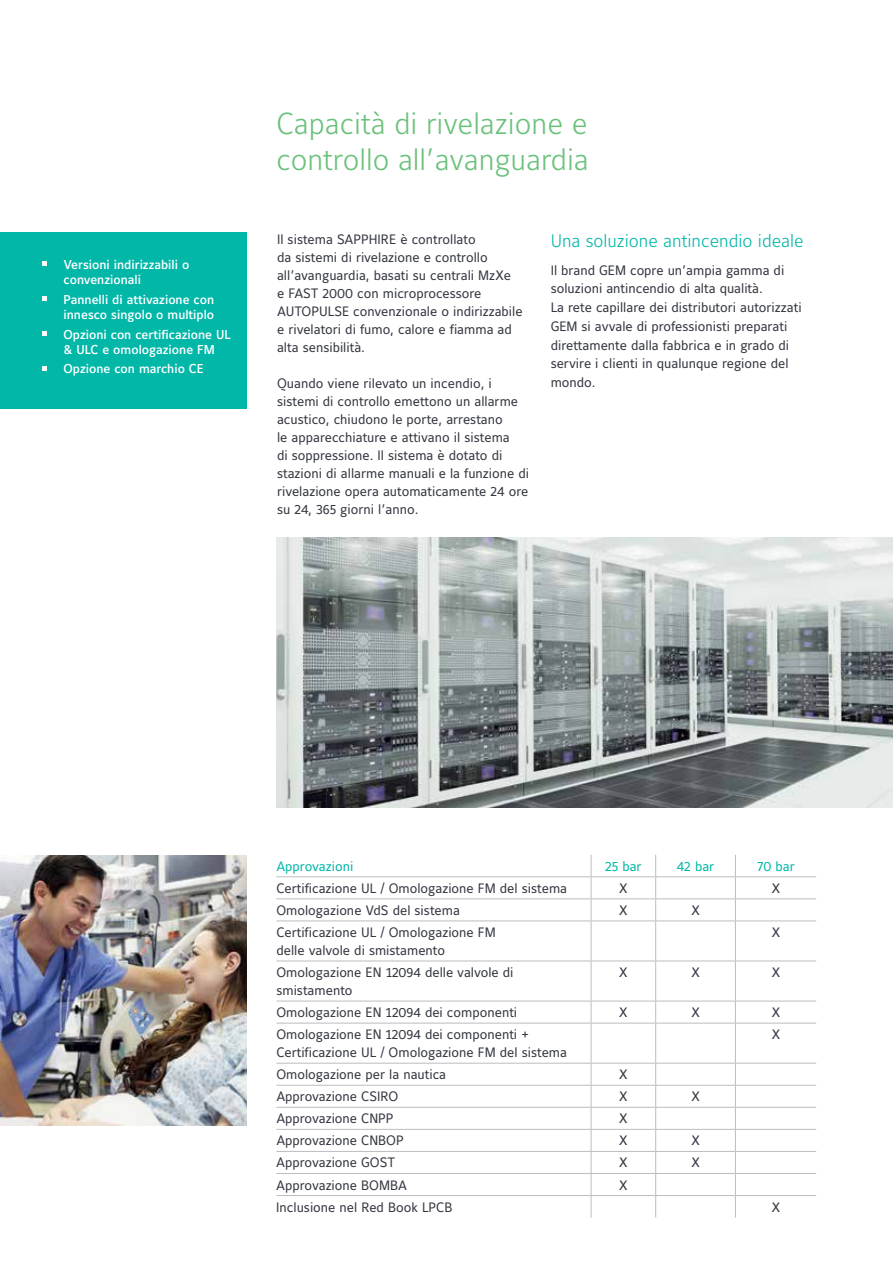
<style>
.page{position:relative;width:893px;height:1263px;background:#fff}
.page>*{position:absolute;margin:0;border:0;box-sizing:border-box;transform-origin:0 0}
.t1{font:300 30px/36px "Maurea Jci Lf ML";color:#6ac17b}
.t2{font:300 18px "Maurea Jci Lf ML";color:#00b7a8}
.t3{font:13.5px/18px "Maurea Jci Lf ML";color:#343741}
.t4{font:13.5px "Maurea Jci Lf ML";color:#00b7a8}
.t5{font:500 12.75px/15.3px "Maurea Jci Lf ML";color:#fff}
</style>
<div class="page">
<div style="left:0;top:232px;width:247px;height:176px;background:#00b7a8"></div>
<svg style="left:43px;top:262px;width:4px;height:4px"></svg>
<svg style="left:43px;top:297px;width:4px;height:4px"></svg>
<svg style="left:43px;top:331px;width:4px;height:5px"></svg>
<svg style="left:43px;top:366px;width:4px;height:4px"></svg>
<img style="left:276px;top:538px;width:617px;height:270px">
<img style="left:0;top:856px;width:247px;height:270px">
<hr style="left:276px;top:898px;width:315px;height:1px;background:#bbbdc0">
<hr style="left:591px;top:898px;width:65px;height:1px;background:#bbbdc0">
<hr style="left:656px;top:898px;width:79px;height:1px;background:#bbbdc0">
<hr style="left:735px;top:898px;width:81px;height:1px;background:#bbbdc0">
<hr style="left:276px;top:920px;width:315px;height:1px;background:#bbbdc0">
<hr style="left:591px;top:920px;width:65px;height:1px;background:#bbbdc0">
<hr style="left:591px;top:921px;width:1px;height:40px;background:#bbbdc0">
<hr style="left:656px;top:920px;width:79px;height:1px;background:#bbbdc0">
<hr style="left:655px;top:921px;width:1px;height:40px;background:#bbbdc0">
<hr style="left:735px;top:920px;width:81px;height:1px;background:#bbbdc0">
<hr style="left:735px;top:921px;width:1px;height:40px;background:#bbbdc0">
<hr style="left:276px;top:961px;width:315px;height:1px;background:#bbbdc0">
<hr style="left:591px;top:961px;width:65px;height:1px;background:#bbbdc0">
<hr style="left:591px;top:961px;width:1px;height:40px;background:#bbbdc0">
<hr style="left:656px;top:961px;width:79px;height:1px;background:#bbbdc0">
<hr style="left:655px;top:961px;width:1px;height:40px;background:#bbbdc0">
<hr style="left:735px;top:961px;width:81px;height:1px;background:#bbbdc0">
<hr style="left:735px;top:961px;width:1px;height:40px;background:#bbbdc0">
<hr style="left:276px;top:1001px;width:315px;height:1px;background:#bbbdc0">
<hr style="left:591px;top:1001px;width:65px;height:1px;background:#bbbdc0">
<svg style="left:591px;top:1001px;width:1px;height:22px"></svg>
<hr style="left:656px;top:1001px;width:79px;height:1px;background:#bbbdc0">
<svg style="left:655px;top:1001px;width:1px;height:22px"></svg>
<hr style="left:735px;top:1001px;width:81px;height:1px;background:#bbbdc0">
<svg style="left:735px;top:1001px;width:1px;height:22px"></svg>
<hr style="left:276px;top:1023px;width:315px;height:1px;background:#bbbdc0">
<hr style="left:591px;top:1023px;width:65px;height:1px;background:#bbbdc0">
<hr style="left:591px;top:1023px;width:1px;height:40px;background:#bbbdc0">
<hr style="left:656px;top:1023px;width:79px;height:1px;background:#bbbdc0">
<hr style="left:655px;top:1023px;width:1px;height:40px;background:#bbbdc0">
<hr style="left:735px;top:1023px;width:81px;height:1px;background:#bbbdc0">
<hr style="left:735px;top:1023px;width:1px;height:40px;background:#bbbdc0">
<hr style="left:276px;top:1063px;width:315px;height:1px;background:#bbbdc0">
<hr style="left:591px;top:1063px;width:65px;height:1px;background:#bbbdc0">
<hr style="left:656px;top:1063px;width:79px;height:1px;background:#bbbdc0">
<hr style="left:735px;top:1063px;width:81px;height:1px;background:#bbbdc0">
<hr style="left:276px;top:1085px;width:315px;height:1px;background:#bbbdc0">
<hr style="left:591px;top:1085px;width:65px;height:1px;background:#bbbdc0">
<hr style="left:656px;top:1085px;width:79px;height:1px;background:#bbbdc0">
<hr style="left:735px;top:1085px;width:81px;height:1px;background:#bbbdc0">
<hr style="left:276px;top:1107px;width:315px;height:1px;background:#bbbdc0">
<hr style="left:591px;top:1107px;width:65px;height:1px;background:#bbbdc0">
<hr style="left:656px;top:1107px;width:79px;height:1px;background:#bbbdc0">
<hr style="left:735px;top:1107px;width:81px;height:1px;background:#bbbdc0">
<hr style="left:276px;top:1129px;width:315px;height:1px;background:#bbbdc0">
<hr style="left:591px;top:1129px;width:65px;height:1px;background:#bbbdc0">
<hr style="left:656px;top:1129px;width:79px;height:1px;background:#bbbdc0">
<hr style="left:735px;top:1129px;width:81px;height:1px;background:#bbbdc0">
<hr style="left:276px;top:1151px;width:315px;height:1px;background:#bbbdc0">
<hr style="left:591px;top:1151px;width:65px;height:1px;background:#bbbdc0">
<hr style="left:656px;top:1151px;width:79px;height:1px;background:#bbbdc0">
<hr style="left:735px;top:1151px;width:81px;height:1px;background:#bbbdc0">
<hr style="left:276px;top:1173px;width:315px;height:1px;background:#bbbdc0">
<hr style="left:591px;top:1173px;width:65px;height:1px;background:#bbbdc0">
<hr style="left:656px;top:1173px;width:79px;height:1px;background:#bbbdc0">
<hr style="left:735px;top:1173px;width:81px;height:1px;background:#bbbdc0">
<hr style="left:276px;top:1195px;width:315px;height:1px;background:#bbbdc0">
<hr style="left:591px;top:1195px;width:65px;height:1px;background:#bbbdc0">
<svg style="left:591px;top:1063px;width:1px;height:154px"></svg>
<hr style="left:656px;top:1195px;width:79px;height:1px;background:#bbbdc0">
<svg style="left:655px;top:1063px;width:1px;height:154px"></svg>
<hr style="left:735px;top:1195px;width:81px;height:1px;background:#bbbdc0">
<svg style="left:735px;top:1063px;width:1px;height:154px"></svg>
<svg style="left:591px;top:855px;width:1px;height:65px"></svg>
<svg style="left:655px;top:855px;width:1px;height:65px"></svg>
<svg style="left:735px;top:855px;width:1px;height:65px"></svg>
<hr style="left:276px;top:876px;width:315px;height:1px;background:#bbbdc0">
<hr style="left:591px;top:876px;width:65px;height:1px;background:#bbbdc0">
<hr style="left:656px;top:876px;width:79px;height:1px;background:#bbbdc0">
<hr style="left:735px;top:876px;width:81px;height:1px;background:#bbbdc0">
<p class="t5" style="left:64px;top:257px;width:127px">Versioni indirizzabili o convenzionali</p>
<p class="t5" style="left:64px;top:292px;width:152px">Pannelli di attivazione con innesco singolo o multiplo</p>
<p class="t5" style="left:64px;top:327px;width:169px">Opzioni con certificazione UL &amp; ULC e omologazione FM</p>
<p class="t5" style="left:64px;top:361px;width:142px">Opzione con marchio CE</p>
<h1 class="t1" style="left:276px;top:105px;width:314px">Capacità di rivelazione e controllo all’avanguardia</h1>
<p class="t3" style="left:277px;top:230px;width:247px">Il sistema SAPPHIRE è controllato<br>da sistemi di rivelazione e controllo all’avanguardia, basati su centrali MzXe<br>e FAST 2000 con microprocessore AUTOPULSE convenzionale o indirizzabile e rivelatori di fumo, calore e fiamma ad alta sensibilità.</p>
<p class="t3" style="left:277px;top:374px;width:254px">Quando viene rilevato un incendio, i sistemi di controllo emettono un allarme acustico, chiudono le porte, arrestano<br>le apparecchiature e attivano il sistema<br>di soppressione. Il sistema è dotato di stazioni di allarme manuali e la funzione di rivelazione opera automaticamente 24 ore su 24, 365 giorni l’anno.</p>
<h2 class="t2" style="left:551px;top:230px;width:254px">Una soluzione antincendio ideale</h2>
<p class="t3" style="left:551px;top:260px;width:252px;line-height:18.8px">Il brand GEM copre un’ampia gamma di soluzioni antincendio di alta qualità.<br>La rete capillare dei distributori autorizzati GEM si avvale di professionisti preparati direttamente dalla fabbrica e in grado di servire i clienti in qualunque regione del mondo.</p>
<p class="t4" style="left:276px;top:858px;width:78px">Approvazioni</p>
<p class="t4" style="left:605px;top:858px;width:38px">25 bar</p>
<p class="t4" style="left:677px;top:858px;width:39px">42 bar</p>
<p class="t4" style="left:757px;top:858px;width:39px">70 bar</p>
<p class="t3" style="left:276px;top:879px;width:292px">Certificazione UL / Omologazione FM del sistema</p>
<p class="t3" style="left:619px;top:879px;width:10px">X</p>
<p class="t3" style="left:771px;top:879px;width:10px">X</p>
<p class="t3" style="left:276px;top:901px;width:185px">Omologazione VdS del sistema</p>
<p class="t3" style="left:619px;top:901px;width:10px">X</p>
<p class="t3" style="left:691px;top:901px;width:10px">X</p>
<p class="t3" style="left:276px;top:923px;width:221px">Certificazione UL / Omologazione FM delle valvole di smistamento</p>
<p class="t3" style="left:771px;top:923px;width:10px">X</p>
<p class="t3" style="left:276px;top:963px;width:239px">Omologazione EN 12094 delle valvole di smistamento</p>
<p class="t3" style="left:619px;top:963px;width:10px">X</p>
<p class="t3" style="left:691px;top:963px;width:10px">X</p>
<p class="t3" style="left:771px;top:963px;width:10px">X</p>
<p class="t3" style="left:276px;top:1003px;width:242px">Omologazione EN 12094 dei componenti</p>
<p class="t3" style="left:619px;top:1003px;width:10px">X</p>
<p class="t3" style="left:691px;top:1003px;width:10px">X</p>
<p class="t3" style="left:771px;top:1003px;width:10px">X</p>
<p class="t3" style="left:276px;top:1025px;width:292px">Omologazione EN 12094 dei componenti +<br>Certificazione UL / Omologazione FM del sistema</p>
<p class="t3" style="left:771px;top:1025px;width:10px">X</p>
<p class="t3" style="left:276px;top:1065px;width:171px">Omologazione per la nautica</p>
<p class="t3" style="left:619px;top:1065px;width:10px">X</p>
<p class="t3" style="left:276px;top:1087px;width:123px">Approvazione CSIRO</p>
<p class="t3" style="left:619px;top:1087px;width:10px">X</p>
<p class="t3" style="left:691px;top:1087px;width:10px">X</p>
<p class="t3" style="left:276px;top:1109px;width:119px">Approvazione CNPP</p>
<p class="t3" style="left:619px;top:1109px;width:10px">X</p>
<p class="t3" style="left:276px;top:1132px;width:129px">Approvazione CNBOP</p>
<p class="t3" style="left:619px;top:1132px;width:10px">X</p>
<p class="t3" style="left:691px;top:1132px;width:10px">X</p>
<p class="t3" style="left:276px;top:1154px;width:120px">Approvazione GOST</p>
<p class="t3" style="left:619px;top:1154px;width:10px">X</p>
<p class="t3" style="left:691px;top:1154px;width:10px">X</p>
<p class="t3" style="left:276px;top:1176px;width:132px">Approvazione BOMBA</p>
<p class="t3" style="left:619px;top:1176px;width:10px">X</p>
<p class="t3" style="left:276px;top:1198px;width:178px">Inclusione nel Red Book LPCB</p>
<p class="t3" style="left:771px;top:1198px;width:10px">X</p>
</div>
